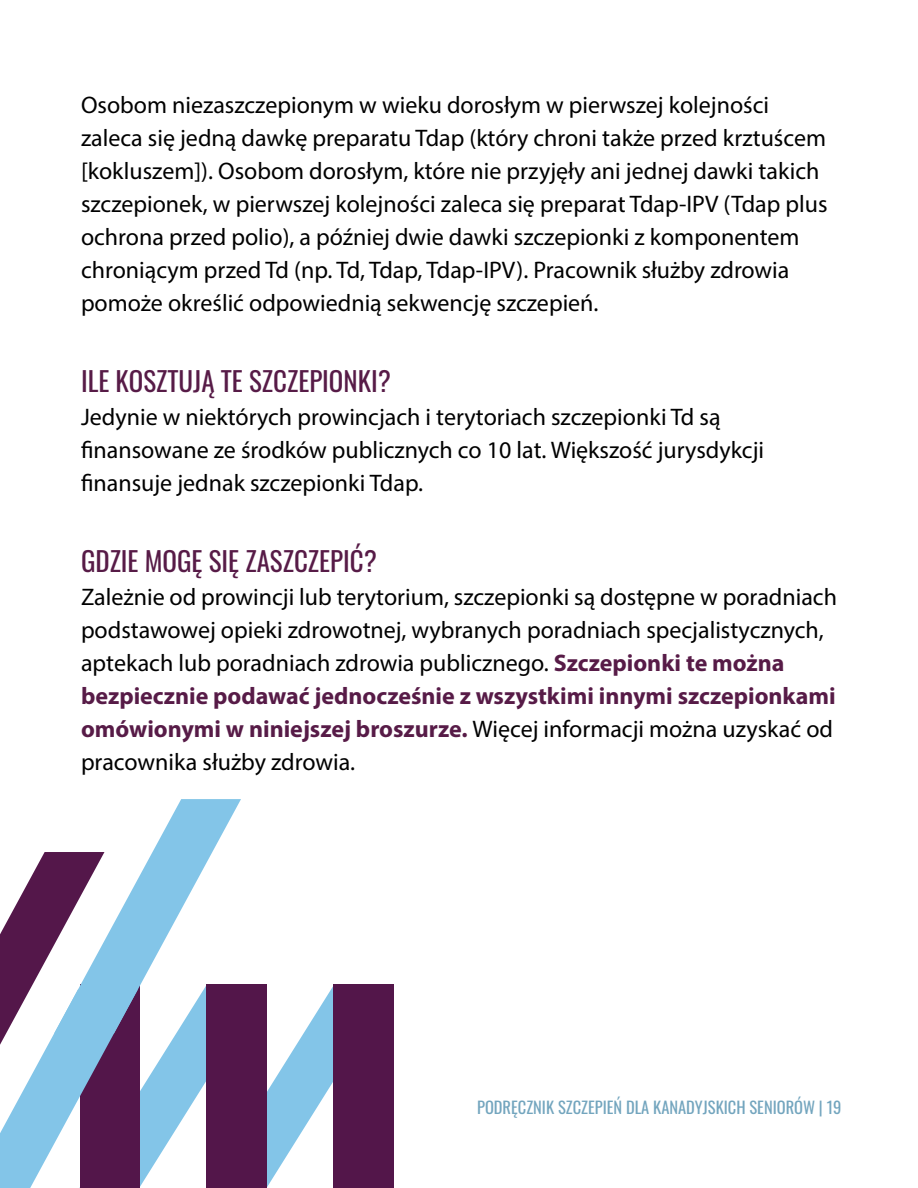
<style>
.page{position:relative;width:918px;height:1188px;background:#fff}
.page>*{position:absolute;margin:0;border:0;box-sizing:border-box;transform-origin:0 0}
.t1{font:27px "Oswald";color:#571b47}
.t2{font:24px/33px "Myriad Pro";color:#000}
.t3{font:16.5px "Oswald";color:#73a5be}
.s1{font-weight:700;color:#571b47}
</style>
<div class="page">
<svg style="left:152px;top:799px;width:89px;height:53px;fill:#83c5e8"></svg>
<svg style="left:0;top:852px;width:394px;height:336px"></svg>
<p class="t2" style="left:81px;top:88px;width:748px">Osobom niezaszczepionym w wieku dorosłym w pierwszej kolejności zaleca się jedną dawkę preparatu Tdap (który chroni także przed krztuścem [kokluszem]). Osobom dorosłym, które nie przyjęły ani jednej dawki takich szczepionek, w pierwszej kolejności zaleca się preparat Tdap-IPV (Tdap plus ochrona przed polio), a później dwie dawki szczepionki z komponentem chroniącym przed Td (np. Td, Tdap, Tdap-IPV). Pracownik służby zdrowia pomoże określić odpowiednią sekwencję szczepień.</p>
<p class="t1" style="left:81px;top:356px;width:312px">ILE KOSZTUJĄ TE SZCZEPIONKI?</p>
<p class="t2" style="left:81px;top:400px;width:685px">Jedynie w niektórych prowincjach i terytoriach szczepionki Td są finansowane ze środków publicznych co 10 lat. Większość jurysdykcji finansuje jednak szczepionki Tdap.</p>
<p class="t1" style="left:81px;top:536px;width:297px">GDZIE MOGĘ SIĘ ZASZCZEPIĆ?</p>
<p class="t2" style="left:81px;top:580px;width:758px">Zależnie od prowincji lub terytorium, szczepionki są dostępne w poradniach podstawowej opieki zdrowotnej, wybranych poradniach specjalistycznych, aptekach lub poradniach zdrowia publicznego. <span class="s1">Szczepionki te można bezpiecznie podawać jednocześnie z wszystkimi innymi szczepionkami omówionymi w niniejszej broszurze.</span> Więcej informacji można uzyskać od pracownika służby zdrowia.</p>
<p class="t3" style="left:477px;top:1092px;width:366px">PODRĘCZNIK SZCZEPIEŃ DLA KANADYJSKICH SENIORÓW | 19</p>
</div>
